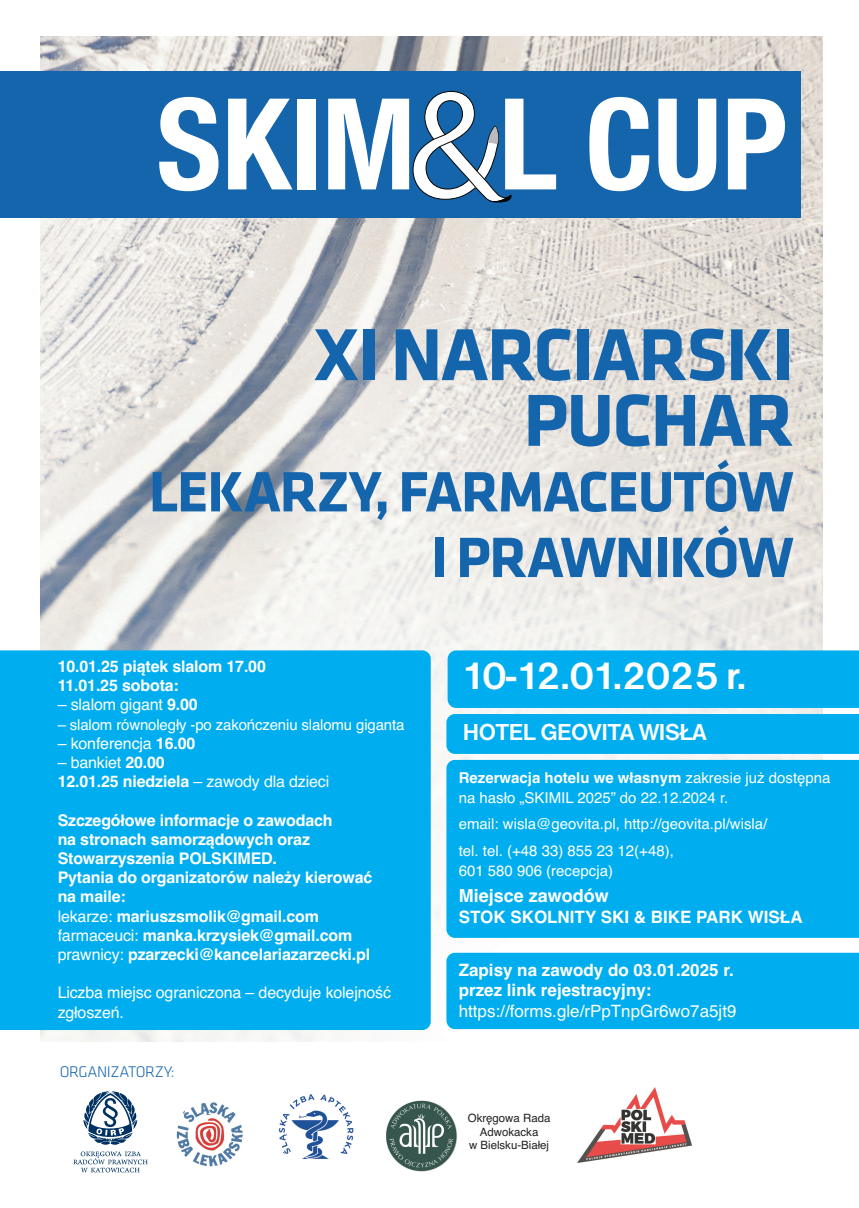
<style>
.page{position:relative;width:859px;height:1208px;background:#fff}
.page>*{position:absolute;margin:0;border:0;box-sizing:border-box;transform-origin:0 0}
.t1{font:700 136px "Wro Sans Med";letter-spacing:-.005em;color:#fff}
.t2{font:700 76.3px/65.6px "Klavika";letter-spacing:-.02em;color:#1465ac;text-align:right}
.t3{font:700 58.9px/65.6px "Klavika";letter-spacing:-.02em;color:#1465ac;text-align:right}
.t4{font:700 40px "Nimbus Sans DCE";letter-spacing:-.04em;color:#fff}
.t5{font:700 24px "Nimbus Sans DCE";letter-spacing:-.02em;color:#fff}
.t6{font:700 18px "Helvetica";color:#fff}
.t7{font:700 17px/20.4px "Helvetica";color:#fff}
.t8{font:17px "Helvetica";color:#fff}
.t9{font:700 16px/19.2px "Helvetica";letter-spacing:-.01em;color:#fff}
.t10{font:16px/19.2px "Helvetica";letter-spacing:-.01em;color:#fff}
.t11{font:300 16px "Klavika";letter-spacing:-.02em;color:#1465ac}
.t12{font:15px/20.5px "Helvetica";color:#fff}
.t13{font:11.4px/13.7px "Helvetica";color:#231f20;text-align:center}
.s1{font-weight:700}
.s2{font-weight:400}
</style>
<div class="page">
<img style="left:41px;top:37px;width:781px;height:1004px">
<div style="left:448px;top:650px;width:411px;height:58px;background:#00aeef"></div>
<div style="left:446px;top:714px;width:413px;height:40px;background:#00aeef"></div>
<div style="left:0;top:650px;width:431px;height:380px;background:#00aeef"></div>
<div style="left:446px;top:760px;width:413px;height:178px;background:#00aeef"></div>
<div style="left:0;top:71px;width:801px;height:146px;background:#1465ac"></div>
<svg style="left:413px;top:91px;width:99px;height:112px"></svg>
<div style="left:446px;top:952px;width:413px;height:77px;background:#00aeef"></div>
<img style="left:386px;top:1100px;width:72px;height:72px">
<svg style="left:83px;top:1091px;width:55px;height:54px"></svg>
<svg style="left:73px;top:1151px;width:75px;height:21px"></svg>
<img style="left:176px;top:1102px;width:67px;height:65px">
<img style="left:279px;top:1094px;width:75px;height:65px">
<img style="left:577px;top:1087px;width:115px;height:75px">
<h1 class="t1" style="left:157px;top:65px;width:632px">SKIM L CUP</h1>
<h2 class="t2" style="left:313px;top:321px;width:482px">XI NARCIARSKI<br>PUCHAR</h2>
<h3 class="t3" style="left:149px;top:458px;width:646px">LEKARZY, FARMACEUTÓW<br>I PRAWNIKÓW</h3>
<p class="t9" style="left:58px;top:658px;width:210px">10.01.25 piątek slalom 17.00<br>11.01.25 sobota:</p>
<p class="t10" style="left:58px;top:696px;width:142px">– slalom gigant <span class="s1">9.00</span></p>
<p class="t12" style="left:58px;top:715px;width:348px">– slalom równoległy -po zakończeniu slalomu giganta</p>
<p class="t10" style="left:58px;top:735px;width:139px">– konferencja <span class="s1">16.00</span></p>
<p class="t10" style="left:58px;top:754px;width:273px">– bankiet <span class="s1">20.00<br>12.01.25 niedziela</span> – zawody dla dzieci</p>
<p class="t9" style="left:58px;top:812px;width:316px">Szczegółowe informacje o zawodach<br>na stronach samorządowych oraz Stowarzyszenia POLSKIMED.<br>Pytania do organizatorów należy kierować na maile:<br><span class="s2">lekarze:</span> mariuszsmolik@gmail.com <span class="s2">farmaceuci:</span> manka.krzysiek@gmail.com <span class="s2">prawnicy:</span> pzarzecki@kancelariazarzecki.pl</p>
<p class="t10" style="left:58px;top:984px;width:335px">Liczba miejsc ograniczona – decyduje kolejność zgłoszeń.</p>
<p class="t11" style="left:60px;top:1062px;width:116px">ORGANIZATORZY:</p>
<h3 class="t4" style="left:461px;top:662px;width:287px">10-12.01.2025 r.</h3>
<h3 class="t5" style="left:463px;top:723px;width:245px">HOTEL GEOVITA WISŁA</h3>
<p class="t12" style="left:459px;top:768px;width:373px"><span class="s1">Rezerwacja hotelu we własnym</span> zakresie już dostępna na hasło „SKIMIL 2025” do 22.12.2024 r.</p>
<p class="t12" style="left:459px;top:812px;width:310px;line-height:26.2px">email: wisla@geovita.pl, http://geovita.pl/wisla/ tel. tel. (+48 33) 855 23 12(+48),</p>
<p class="t12" style="left:459px;top:862px;width:156px">601 580 906 (recepcja)</p>
<p class="t6" style="left:459px;top:889px;width:152px">Miejsce zawodów</p>
<p class="t7" style="left:459px;top:908px;width:345px">STOK SKOLNITY SKI &amp; BIKE PARK WISŁA</p>
<p class="t7" style="left:459px;top:961px;width:276px">Zapisy na zawody do 03.01.2025 r. przez link rejestracyjny:</p>
<p class="t8" style="left:459px;top:1004px;width:279px">https://forms.gle/rPpTnpGr6wo7a5jt9</p>
<p class="t13" style="left:468px;top:1112px;width:84px">Okręgowa Rada<br>Adwokacka<br>w Bielsku-Białej</p>
</div>
